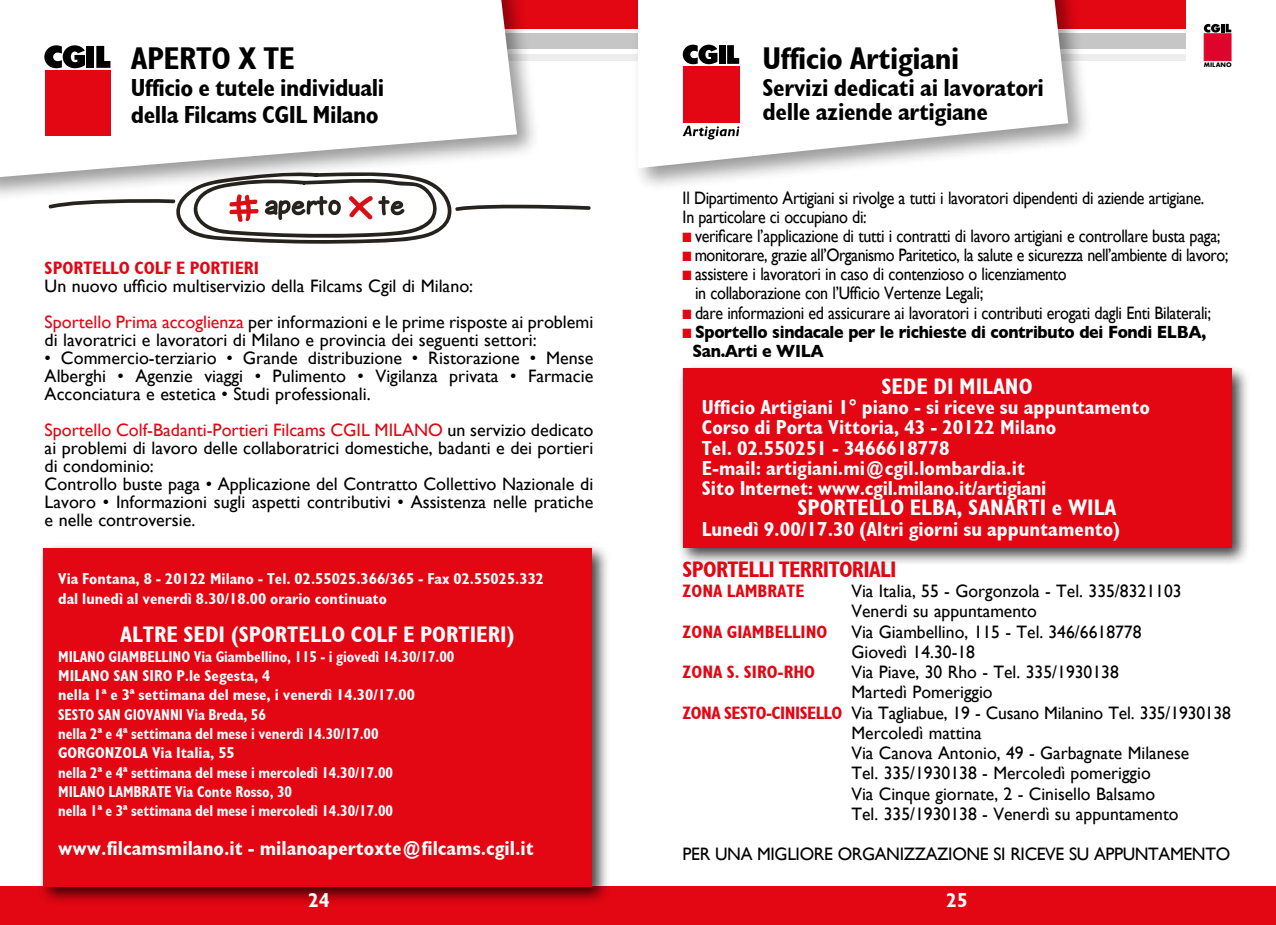
<style>
.page{position:relative;width:1276px;height:925px;background:#fff}
.page>*{position:absolute;margin:0;border:0;box-sizing:border-box;transform-origin:0 0}
.t1{font:700 condensed 31.5px "Gill Sans";letter-spacing:-.015em;color:#000}
.t2{font:700 condensed 24.75px/24.8px "Gill Sans";letter-spacing:-.015em;color:#000}
.t3{font:700 condensed 22.5px "Gill Sans";color:#fff}
.t4{font:700 condensed 22.5px "Gill Sans";letter-spacing:-.03em;color:#e30613}
.t5{font:700 condensed 20.25px/20.2px "Gill Sans";color:#fff}
.t6{font:18px/18px "Gill Sans";color:#000}
.t7{font:18px/19.1px "Gill Sans";letter-spacing:-.02em;color:#000;scale:.89 1}
.t8{font:18px "Gill Sans";letter-spacing:-.03em;color:#000;scale:.89 1}
.t9{font:700 18px/19.1px "Gill Sans";letter-spacing:-.02em;color:#000;scale:.89 1}
.t10{font:700 condensed 18px "Gill Sans";color:#e30613}
.t11{font:18px "Gill Sans";letter-spacing:-.02em;color:#000}
.t12{font:700 condensed 15.75px/19.3px "Gill Sans";letter-spacing:-.005em;color:#fff;scale:.92 1}
.t13{font:700 condensed 15.75px/19.3px "Gill Sans";letter-spacing:-.005em;color:#fff}
.t14{font:700 6.08px "Futura";color:#000}
.s1{color:#e30613}
.s2{font-weight:700;font-stretch:condensed;color:#e30613}
</style>
<div class="page">
<div style="left:0;top:887px;width:638px;height:38px;background:#e30613"></div>
<div style="left:619px;top:887px;width:657px;height:38px;background:#e30613"></div>
<div style="left:37px;top:542px;width:574px;height:364px;background:#000;opacity:.75"></div>
<div style="left:43px;top:548px;width:549px;height:339px;background:#e30613"></div>
<div style="left:0;top:54px;width:1276px;height:7px;background:#ededed"></div>
<div style="left:0;top:33px;width:1276px;height:16px;background:#c6c6c6"></div>
<div style="left:0;top:0;width:1276px;height:29px;background:#e30613"></div>
<div style="left:0;top:0;width:541px;height:203px;background:#000;opacity:.4"></div>
<svg style="left:0;top:0;width:517px;height:177px"></svg>
<div style="left:39px;top:42px;width:80px;height:95px;background:#fff"></div>
<div style="left:45px;top:71px;width:65px;height:65px;background:#e30613"></div>
<div style="left:86px;top:46px;width:8px;height:22px;background:#000"></div>
<svg style="left:96px;top:46px;width:14px;height:22px"></svg>
<svg style="left:44px;top:45px;width:41px;height:23px"></svg>
<div style="left:677px;top:363px;width:573px;height:204px;background:#000;opacity:.75"></div>
<div style="left:682px;top:369px;width:549px;height:179px;background:#e30613"></div>
<div style="left:632px;top:0;width:460px;height:192px;background:#000;opacity:.4"></div>
<svg style="left:638px;top:0;width:430px;height:168px"></svg>
<div style="left:682px;top:45px;width:64px;height:95px;background:linear-gradient(to right,#fcfcfc,#fff)"></div>
<div style="left:683px;top:66px;width:56px;height:56px;background:#e30613"></div>
<div style="left:719px;top:45px;width:6px;height:19px;background:#000"></div>
<svg style="left:727px;top:45px;width:12px;height:19px"></svg>
<svg style="left:683px;top:45px;width:34px;height:19px"></svg>
<svg style="left:682px;top:126px;width:57px;height:13px"></svg>
<div style="left:1186px;top:0;width:90px;height:82px;background:#fff"></div>
<svg style="left:49px;top:166px;width:541px;height:78px"></svg>
<div style="left:1203px;top:33px;width:28px;height:28px;background:#dd052b;border:1px solid #dd052b"></div>
<svg style="left:1203px;top:24px;width:28px;height:9px"></svg>
<h1 class="t1" style="left:131px;top:39px;width:166px">APERTO X TE</h1>
<h2 class="t2" style="left:131px;top:74px;width:255px;line-height:27px">Ufficio e tutele individuali della Filcams CGIL Milano</h2>
<p class="t10" style="left:45px;top:257px;width:216px">SPORTELLO COLF E PORTIERI</p>
<p class="t6" style="left:45px;top:268px;width:550px;line-height:36px">Un nuovo ufficio multiservizio della Filcams Cgil di Milano:<br><span class="s1">Sportello Prima accoglienza</span> per informazioni e le prime risposte ai problemi</p>
<p class="t6" style="left:45px;top:331px;width:493px">di lavoratrici e lavoratori di Milano e provincia dei seguenti settori:</p>
<p class="t6" style="left:45px;top:349px;width:550px;text-align:justify">• Commercio-terziario • Grande distribuzione • Ristorazione • Mense Alberghi • Agenzie viaggi • Pulimento • Vigilanza privata • Farmacie Acconciatura e estetica • Studi professionali.</p>
<p class="t6" style="left:45px;top:421px;width:550px"><span class="s1">Sportello Colf-Badanti-Portieri Filcams CGIL MILANO</span> un servizio dedicato ai problemi di lavoro delle collaboratrici domestiche, badanti e dei portieri di condominio:<br>Controllo buste paga • Applicazione del Contratto Collettivo Nazionale di Lavoro • Informazioni sugli aspetti contributivi • Assistenza nelle pratiche e nelle controversie.</p>
<p class="t13" style="left:58px;top:569px;width:487px">Via Fontana, 8 - 20122 Milano - Tel. 02.55025.366/365 - Fax 02.55025.332 dal lunedì al venerdì 8.30/18.00 orario continuato</p>
<p class="t3" style="left:120px;top:621px;width:396px">ALTRE SEDI (SPORTELLO COLF E PORTIERI)</p>
<p class="t12" style="left:58px;top:646px;width:432px">MILANO GIAMBELLINO Via Giambellino, 115 - i giovedì 14.30/17.00<br>MILANO SAN SIRO P.le Segesta, 4<br>nella 1ª e 3ª settimana del mese, i venerdì 14.30/17.00<br>SESTO SAN GIOVANNI Via Breda, 56<br>nella 2ª e 4ª settimana del mese i venerdì 14.30/17.00<br>GORGONZOLA Via Italia, 55<br>nella 2ª e 4ª settimana del mese i mercoledì 14.30/17.00<br>MILANO LAMBRATE Via Conte Rosso, 30<br>nella 1ª e 3ª settimana del mese i mercoledì 14.30/17.00</p>
<p class="t5" style="left:58px;top:838px;width:477px">www.filcamsmilano.it - milanoapertoxte@filcams.cgil.it</p>
<p class="t5" style="left:308px;top:890px;width:23px">24</p>
<h1 class="t1" style="left:762px;top:39px;width:198px">Ufficio Artigiani</h1>
<h2 class="t2" style="left:762px;top:75px;width:283px">Servizi dedicati ai lavoratori delle aziende artigiane</h2>
<p class="t14" style="left:1203px;top:60px;width:29px">MILANO</p>
<p class="t7" style="left:682px;top:188px;width:587px">Il Dipartimento Artigiani si rivolge a tutti i lavoratori dipendenti di aziende artigiane.<br>In particolare ci occupiano di:</p>
<p class="t7" style="left:682px;top:226px;width:606px"><span class="s1">■</span> verificare l’applicazione di tutti i contratti di lavoro artigiani e controllare busta paga;</p>
<p class="t8" style="left:682px;top:244px;width:615px"><span class="s1">■</span> monitorare, grazie all’Organismo Paritetico, la salute e sicurezza nell’ambiente di lavoro;</p>
<p class="t7" style="left:695px;top:264px;width:419px;text-indent:-12px"><span class="s1">■</span> assistere i lavoratori in caso di contenzioso o licenziamento in collaborazione con l’Ufficio Vertenze Legali;</p>
<p class="t7" style="left:682px;top:303px;width:595px"><span class="s1">■</span> dare informazioni ed assicurare ai lavoratori i contributi erogati dagli Enti Bilaterali;</p>
<p class="t9" style="left:692px;top:322px;width:579px;text-indent:-10px"><span class="s1">■</span> Sportello sindacale per le richieste di contributo dei Fondi ELBA,<br>San.Arti e WILA</p>
<p class="t3" style="left:881px;top:373px;width:153px">SEDE DI MILANO</p>
<p class="t5" style="left:702px;top:397px;width:449px">Ufficio Artigiani 1° piano - si riceve su appuntamento Corso di Porta Vittoria, 43 - 20122 Milano<br>Tel. 02.550251 - 3466618778<br>E-mail: artigiani.mi@cgil.lombardia.it<br>Sito Internet: www.cgil.milano.it/artigiani</p>
<p class="t3" style="left:797px;top:494px;width:320px">SPORTELLO ELBA, SANARTI e WILA</p>
<p class="t5" style="left:702px;top:518px;width:420px">Lunedì 9.00/17.30 (Altri giorni su appuntamento)</p>
<p class="t4" style="left:682px;top:556px;width:215px">SPORTELLI TERRITORIALI</p>
<p class="t10" style="left:682px;top:580px;width:123px">ZONA LAMBRATE</p>
<p class="t6" style="left:851px;top:581px;width:332px;line-height:20.2px">Via Italia, 55 - Gorgonzola - Tel. 335/8321103<br>Venerdi su appuntamento</p>
<p class="t10" style="left:682px;top:621px;width:146px">ZONA GIAMBELLINO</p>
<p class="t6" style="left:851px;top:621px;width:292px;line-height:20.2px">Via Giambellino, 115 - Tel. 346/6618778<br>Giovedì 14.30-18</p>
<p class="t10" style="left:682px;top:661px;width:134px">ZONA S. SIRO-RHO</p>
<p class="t6" style="left:851px;top:663px;width:269px">Via Piave, 30 Rho - Tel. 335/1930138</p>
<p class="t6" style="left:851px;top:683px;width:143px">Martedì Pomeriggio</p>
<p class="t6" style="left:682px;top:703px;width:550px"><span class="s2">ZONA SESTO-CINISELLO</span> Via Tagliabue, 19 - Cusano Milanino Tel. 335/1930138</p>
<p class="t6" style="left:851px;top:723px;width:132px">Mercoledì mattina</p>
<p class="t6" style="left:851px;top:744px;width:339px">Via Canova Antonio, 49 - Garbagnate Milanese</p>
<p class="t6" style="left:851px;top:764px;width:301px">Tel. 335/1930138 - Mercoledì pomeriggio</p>
<p class="t6" style="left:851px;top:784px;width:305px">Via Cinque giornate, 2 - Cinisello Balsamo</p>
<p class="t6" style="left:851px;top:804px;width:329px">Tel. 335/1930138 - Venerdì su appuntamento</p>
<p class="t11" style="left:682px;top:843px;width:549px">PER UNA MIGLIORE ORGANIZZAZIONE SI RICEVE SU APPUNTAMENTO</p>
<p class="t5" style="left:946px;top:890px;width:23px">25</p>
</div>
